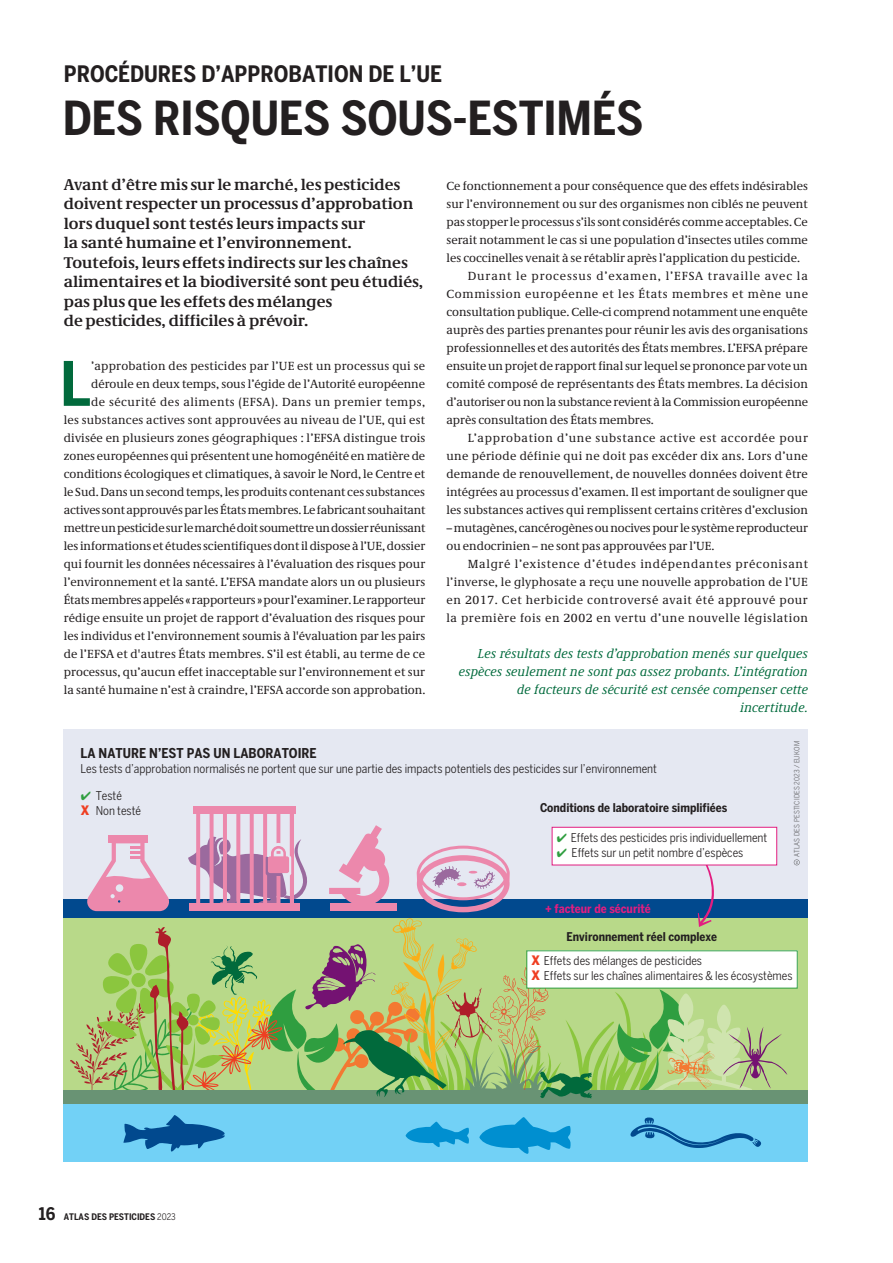
<style>
.page{position:relative;width:893px;height:1263px;background:#fff}
.page>*{position:absolute;margin:0;border:0;box-sizing:border-box;transform-origin:0 0}
.paragraphe_texte_lettrine{font:700 condensed 60.6px "Benton Sans";color:#016a3c}
.A_ueberschrift{font:700 condensed 46.5px "Benton Sans";letter-spacing:-.005em;color:#231f20}
.A_ueberschrift_klein___dachzeile{font:700 condensed 22.5px "Benton Sans";color:#231f20}
.A_einleitung{font:700 15.75px/19.5px "Demos Pro";color:#231f20}
.A_beitext_EN{font:italic 13.5px/18px "Demos Next Pro";letter-spacing:.01em;color:#016a3c;text-align:right}
.A_grafik_text_EN{font:700 condensed 13.5px "Benton Sans";color:#231f20}
.paragraphe_texte_lettrine-2{font:12px/18px "Demos Pro";color:#231f20;text-align:right}
.paragraphe_texte{font:12px/18px "Demos Pro";color:#231f20;text-align:justify}
.A_grafik_text_EN-2{font:condensed 12px "Benton Sans";color:#231f20}
.A_grafik_text_EN-3{font:700 condensed 12px "Benton Sans";color:#231f20}
.A_grafik_text_EN-4{font:700 condensed 12px "Benton Sans";color:#e21d80}
.t1{font:700 condensed 9px "Benton Sans";color:#231f20}
.A_grafik_credit_neu{font:condensed 7.2px "Benton Sans";letter-spacing:.02em;color:#636366}
.s1{color:#2f9e40}
.s2{font-weight:700;font-size:18px;color:#ef3e22}
.s3{font-size:17.25px}
.s4{font-weight:400}
</style>
<div class="page">
<div style="left:64px;top:730px;width:744px;height:180px;background:#e5e8f2"></div>
<div style="left:64px;top:899px;width:744px;height:18px;background:#01498e"></div>
<div style="left:64px;top:1100px;width:744px;height:62px;background:#72d1f6"></div>
<div style="left:64px;top:1090px;width:744px;height:13px;background:#699374"></div>
<svg style="left:794px;top:859px;width:6px;height:6px"></svg>
<svg style="left:406px;top:1121px;width:63px;height:26px"></svg>
<svg style="left:123px;top:1115px;width:102px;height:36px"></svg>
<svg style="left:479px;top:1117px;width:92px;height:37px"></svg>
<svg style="left:630px;top:1117px;width:131px;height:31px"></svg>
<div style="left:194px;top:806px;width:102px;height:8px;background:#ec88ac"></div>
<svg style="left:70px;top:810px;width:717px;height:289px"></svg>
<p class="A_ueberschrift_klein___dachzeile" style="left:64px;top:60px;width:380px">PROCÉDURES D’APPROBATION DE L’UE</p>
<p class="A_ueberschrift" style="left:63px;top:91px;width:582px">DES RISQUES SOUS-ESTIMÉS</p>
<p class="A_einleitung" style="left:64px;top:175px;width:361px">Avant d’être mis sur le marché, les pesticides doivent respecter un processus d’approbation lors duquel sont testés leurs impacts sur<br>la santé humaine et l’environnement.<br>Toutefois, leurs effets indirects sur les chaînes alimentaires et la biodiversité sont peu étudiés, pas plus que les effets des mélanges<br>de pesticides, difficiles à prévoir.</p>
<p class="paragraphe_texte_lettrine-2" style="left:446px;top:177px;width:363px;text-align:justify">Ce fonctionnement a pour conséquence que des effets indésirables sur l’environnement ou sur des organismes non ciblés ne peuvent pas stopper le processus s’ils sont considérés comme acceptables. Ce serait notamment le cas si une population d’insectes utiles comme les coccinelles venait à se rétablir après l’application du pesticide.</p>
<p class="paragraphe_texte" style="left:446px;top:267px;width:363px;text-indent:21px">Durant le processus d’examen, l’EFSA travaille avec la Commission européenne et les États membres et mène une consultation publique. Celle-ci comprend notamment une enquête auprès des parties prenantes pour réunir les avis des organisations professionnelles et des autorités des États membres. L’EFSA prépare ensuite un projet de rapport final sur lequel se prononce par vote un comité composé de représentants des États membres. La décision d’autoriser ou non la substance revient à la Commission européenne après consultation des États membres.</p>
<p class="paragraphe_texte" style="left:446px;top:429px;width:363px;text-indent:21px">L’approbation d’une substance active est accordée pour une période définie qui ne doit pas excéder dix ans. Lors d’une demande de renouvellement, de nouvelles données doivent être intégrées au processus d’examen. Il est important de souligner que les substances actives qui remplissent certains critères d’exclusion</p>
<p class="paragraphe_texte" style="left:446px;top:519px;width:363px">– mutagènes, cancérogènes ou nocives pour le système reproducteur ou endocrinien – ne sont pas approuvées par l’UE.</p>
<p class="paragraphe_texte" style="left:446px;top:555px;width:363px;text-indent:21px">Malgré l’existence d’études indépendantes préconisant l’inverse, le glyphosate a reçu une nouvelle approbation de l’UE en 2017. Cet herbicide controversé avait été approuvé pour la première fois en 2002 en vertu d’une nouvelle législation</p>
<p class="paragraphe_texte_lettrine" style="left:60px;top:348px;width:33px">L</p>
<p class="paragraphe_texte_lettrine-2" style="left:64px;top:357px;width:363px">’approbation des pesticides par l’UE est un processus qui se déroule en deux temps, sous l’égide de l’Autorité européenne<br>de sécurité des aliments (EFSA). Dans un premier temps,<br>les substances actives sont approuvées au niveau de l’UE, qui est divisée en plusieurs zones géographiques : l’EFSA distingue trois zones européennes qui présentent une homogénéité en matière de conditions écologiques et climatiques, à savoir le Nord, le Centre et le Sud. Dans un second temps, les produits contenant ces substances actives sont approuvés par les États membres. Le fabricant souhaitant mettre un pesticide sur le marché doit soumettre un dossier réunissant les informations et études scientifiques dont il dispose à l’UE, dossier qui fournit les données nécessaires à l’évaluation des risques pour l’environnement et la santé. L’EFSA mandate alors un ou plusieurs États membres appelés « rapporteurs » pour l’examiner. Le rapporteur rédige ensuite un projet de rapport d’évaluation des risques pour les individus et l’environnement soumis à l'évaluation par les pairs de l’EFSA et d'autres États membres. S’il est établi, au terme de ce processus, qu’aucun effet inacceptable sur l’environnement et sur la santé humaine n’est à craindre, l’EFSA accorde son approbation.</p>
<p class="A_beitext_EN" style="left:459px;top:644px;width:351px">Les résultats des tests d’approbation menés sur quelques espèces seulement ne sont pas assez probants. L’intégration de facteurs de sécurité est censée compenser cette incertitude.</p>
<p class="A_grafik_text_EN" style="left:81px;top:745px;width:238px">LA NATURE N’EST PAS UN LABORATOIRE</p>
<p class="A_grafik_text_EN-2" style="left:81px;top:762px;width:578px">Les tests d’approbation normalisés ne portent que sur une partie des impacts potentiels des pesticides sur l’environnement</p>
<p class="A_grafik_text_EN-3" style="left:540px;top:800px;width:189px">Conditions de laboratoire simplifiées</p>
<p class="A_grafik_text_EN-2" style="left:81px;top:789px;width:43px"><span class="s1">✔</span> Testé</p>
<p class="A_grafik_text_EN-2" style="left:81px;top:804px;width:62px"><span class="s2">x</span> Non testé</p>
<p class="A_grafik_text_EN-2" style="left:557px;top:830px;width:212px"><span class="s1">✔</span> Effets des pesticides pris individuellement</p>
<p class="A_grafik_text_EN-2" style="left:557px;top:845px;width:188px"><span class="s1">✔</span> Effets sur un petit nombre d’espèces</p>
<p class="A_grafik_text_EN-4" style="left:545px;top:901px;width:107px">+ facteur de sécurité</p>
<p class="A_grafik_text_EN-3" style="left:567px;top:930px;width:152px">Environnement réel complexe</p>
<p class="A_grafik_credit_neu" style="left:793px;top:857px;width:118px;rotate:-90deg">ATLAS DES PESTICIDES 2023 / EUKOM</p>
<p class="t1" style="left:39px;top:1212px;width:139px"><span class="s3">16</span> ATLAS DES PESTICIDES <span class="s4">2023</span></p>
<p class="A_grafik_text_EN-2" style="left:531px;top:954px;width:172px"><span class="s2">x</span> Effets des mélanges de pesticides</p>
<p class="A_grafik_text_EN-2" style="left:531px;top:969px;width:263px"><span class="s2">x</span> Effets sur les chaînes alimentaires &amp; les écosystèmes</p>
</div>
